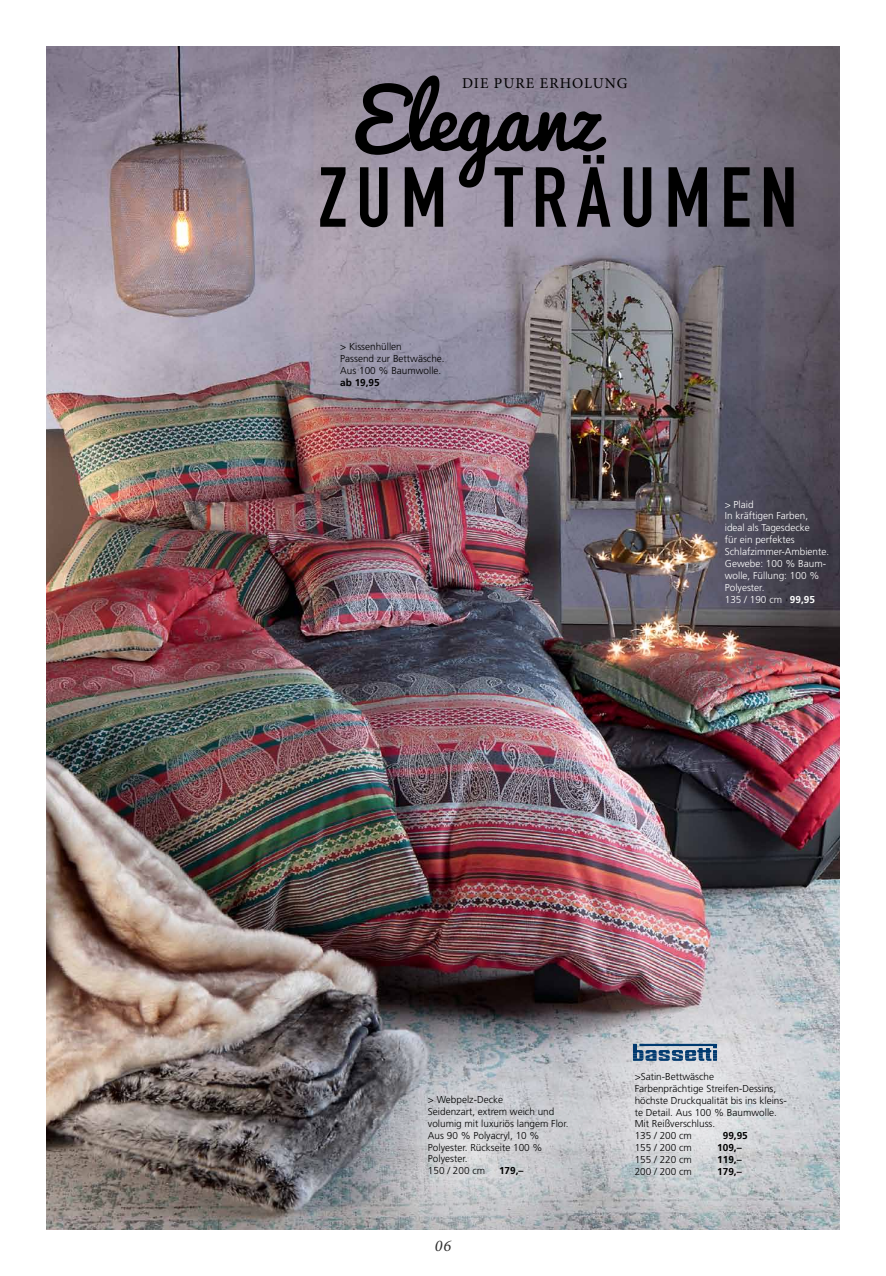
<style>
.page{position:relative;width:886px;height:1276px;background:#fff}
.page>*{position:absolute;margin:0;border:0;box-sizing:border-box;transform-origin:0 0}
.t1{font:700 83.5px "DIN Condensed";letter-spacing:.11em;color:#000}
.t2{font:80.5px "Pacifico";color:#000}
.t3{font:italic 16.25px "Minion Pro";color:#000}
.t4{font:15px "Minion Pro";letter-spacing:.07em;color:#000}
.t5{font:300 10px/11.9px "Frutiger";color:#000}
.t6{font:300 10px/11.9px "Frutiger";color:#fff}
.t7{font:700 10px "Frutiger";color:#000}
.s1{font-weight:700}
</style>
<div class="page">
<img style="left:46px;top:46px;width:794px;height:1184px">
<svg style="left:333px;top:1013px;width:268px;height:217px"></svg>
<svg style="left:553px;top:978px;width:268px;height:268px"></svg>
<svg style="left:633px;top:1044px;width:84px;height:17px"></svg>
<h2 class="t2" style="left:353px;top:49px;width:245px">Eleganz</h2>
<h3 class="t4" style="left:462px;top:73px;width:167px">DIE PURE ERHOLUNG</h3>
<h1 class="t1" style="left:319px;top:148px;width:480px">ZUM TRÄUMEN</h1>
<p class="t5" style="left:340px;top:340px;width:106px">&gt; Kissenhüllen<br>Passend zur Bettwäsche.<br>Aus 100 % Baumwolle.</p>
<p class="t7" style="left:340px;top:376px;width:41px">ab 19,95</p>
<p class="t6" style="left:725px;top:498px;width:106px">&gt; Plaid<br>In kräftigen Farben, ideal als Tagesdecke<br>für ein perfektes<br>Schlafzimmer-Ambiente.<br>Gewebe: 100 % Baum&shy;wolle, Füllung: 100 %<br>Polyester.<br>135 / 190 cm <span class="s1">99,95</span></p>
<p class="t5" style="left:428px;top:1093px;width:142px">&gt; Webpelz-Decke<br>Seidenzart, extrem weich und volumig mit luxuriös langem Flor.<br>Aus 90 % Polyacryl, 10 %<br>Polyester. Rückseite 100 %<br>Polyester.<br>150 / 200 cm</p>
<p class="t7" style="left:499px;top:1165px;width:26px">179,–</p>
<h3 class="t3" style="left:435px;top:1234px;width:18px">06</h3>
<p class="t5" style="left:635px;top:1070px;width:153px">&gt;Satin-Bettwäsche<br>Farbenprächtige Streifen-Dessins, höchste Druckqualität bis ins kleins&shy;te Detail. Aus 100 % Baumwolle.<br>Mit Reißverschluss.<br>135 / 200 cm</p>
<p class="t7" style="left:723px;top:1130px;width:27px">99,95</p>
<p class="t5" style="left:635px;top:1141px;width:59px">155 / 200 cm</p>
<p class="t7" style="left:717px;top:1141px;width:26px">109,–</p>
<p class="t5" style="left:635px;top:1153px;width:59px">155 / 220 cm</p>
<p class="t7" style="left:717px;top:1153px;width:26px">119,–</p>
<p class="t5" style="left:635px;top:1165px;width:59px">200 / 200 cm</p>
<p class="t7" style="left:717px;top:1165px;width:26px">179,–</p>
</div>
